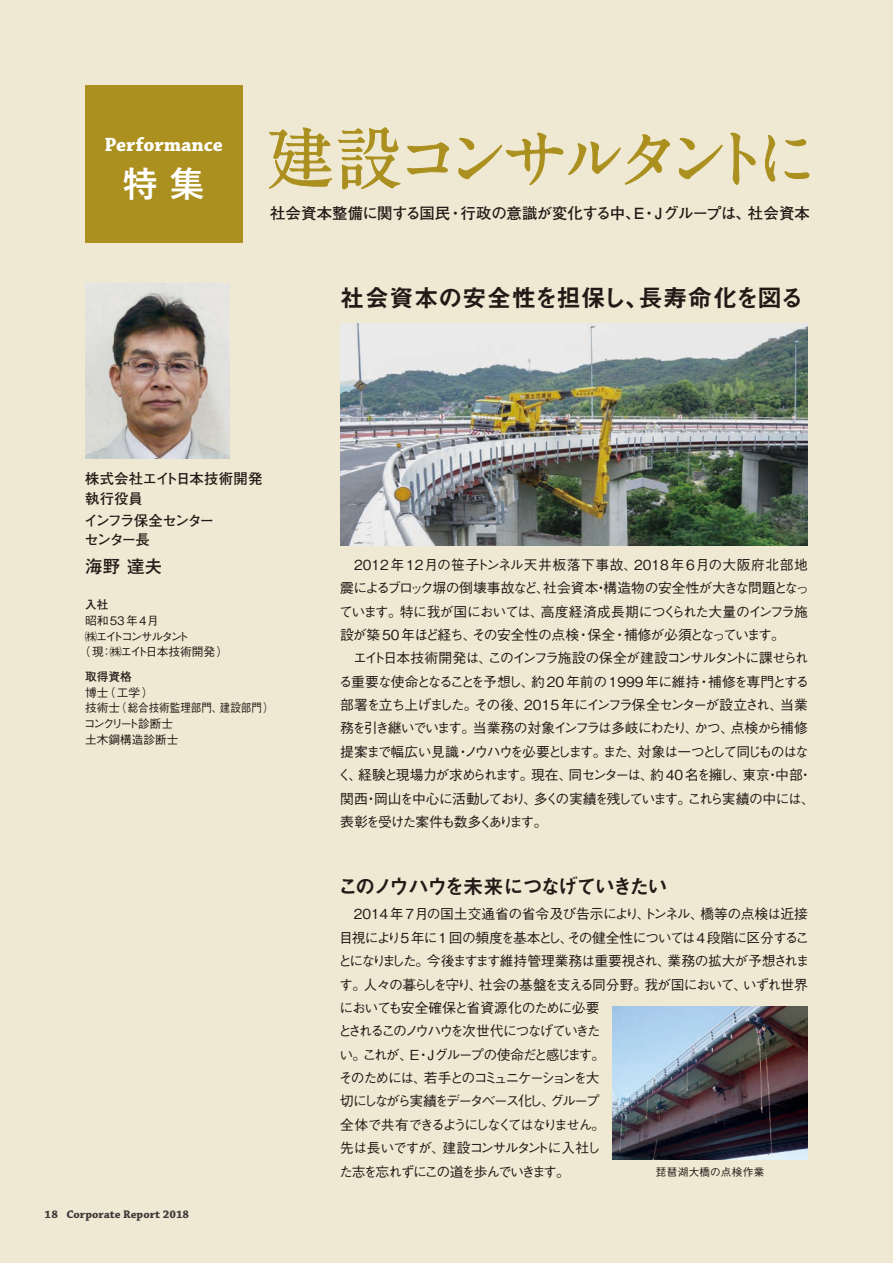
<style>
.page{position:relative;width:893px;height:1263px;background:#efe9d3}
.page>*{position:absolute;margin:0;border:0;box-sizing:border-box;transform-origin:0 0}
.t1{font:700 67.05px "A1 Mincho Std";letter-spacing:-.185em;color:#ab901f}
.t2{font:24.45px "Midashi Go Pro MB31";letter-spacing:.01em;color:#231916}
.t3{font:20.25px "Midashi Go Pro MB31";letter-spacing:-.085em;color:#231916}
.t4{font:700 20.25px "Chaparral Pro";color:#fff}
.t5{font:700 17.55px "Futo Go B101 Pr 6";color:#231916}
.t6{font:700 15.45px "Futo Go B101 Pr 6";letter-spacing:-.01em;color:#231916}
.t7{font:700 14.4px/19.2px "Futo Go B101 Pr 6";letter-spacing:.02em;color:#231916}
.t8{font:700 14.4px/19.2px "Futo Go B101 Pr 6";letter-spacing:-.135em;color:#231916}
.t9{font:500 13.8px/23.4px "Gothic BBB Pro";letter-spacing:-.095em;color:#231916}
.t10{font:500 11.7px/15.9px "Gothic BBB Pro";color:#231916}
.t11{font:700 11.7px "Chaparral Pro";color:#3f3b3a}
.t12{font:500 11.7px "Gothic BBB Pro";letter-spacing:-.04em;color:#231916}
.t13{font:500 11.7px "Gothic BBB Pro";letter-spacing:-.205em;color:#231916}
.t14{font:500 11.7px "Gothic BBB Pro";letter-spacing:.09em;color:#231916}
.t15{font:700 11.7px "Futo Go B101 Pr 6";color:#231916}
.t16{font:500 10.65px "Gothic BBB Pro";letter-spacing:.03em;color:#231916}
</style>
<div class="page">
<div style="left:85px;top:85px;width:157px;height:157px;background:#ab901f"></div>
<svg style="left:269px;top:128px;width:63px;height:61px"></svg>
<svg style="left:338px;top:127px;width:63px;height:62px"></svg>
<svg style="left:407px;top:142px;width:42px;height:33px"></svg>
<svg style="left:458px;top:133px;width:212px;height:52px"></svg>
<svg style="left:679px;top:138px;width:44px;height:41px"></svg>
<svg style="left:730px;top:133px;width:26px;height:52px"></svg>
<svg style="left:765px;top:135px;width:44px;height:47px"></svg>
<img style="left:340px;top:324px;width:468px;height:221px">
<img style="left:85px;top:284px;width:145px;height:174px">
<img style="left:612px;top:1007px;width:196px;height:153px">
<h1 class="t1" style="left:122px;top:104px;width:760px"><sub>特</sub> <sub>集</sub> 建設コンサルタントに　</h1>
<p class="t6" style="left:270px;top:201px;width:619px">社会資本整備に関する国民・行政の意識が変化する中、E・Jグループは、社会資本　　　　　</p>
<h3 class="t4" style="left:104px;top:132px;width:120px">Performance</h3>
<p class="t7" style="left:85px;top:469px;width:179px">株式会社エイト日本技術開発執行役員</p>
<p class="t8" style="left:84px;top:510px;width:132px">インフラ保全センターセンター長</p>
<p class="t5" style="left:85px;top:553px;width:79px">海野 達夫</p>
<p class="t15" style="left:85px;top:595px;width:25px">入社</p>
<p class="t14" style="left:85px;top:611px;width:86px">昭和53年4月　</p>
<p class="t13" style="left:85px;top:627px;width:106px">㈱エイトコンサルタント</p>
<p class="t12" style="left:79px;top:643px;width:151px">（現：㈱エイト日本技術開発）</p>
<p class="t15" style="left:85px;top:667px;width:48px">取得資格</p>
<p class="t10" style="left:84px;top:683px;width:191px">博士（工学）<br>技術士（総合技術監理部門、建設部門）コンクリート診断士<br>土木鋼構造診断士</p>
<p class="t11" style="left:45px;top:1207px;width:15px">18</p>
<p class="t11" style="left:67px;top:1207px;width:124px">Corporate Report 2018</p>
<h2 class="t2" style="left:340px;top:278px;width:466px">社会資本の安全性を担保し、長寿命化を図る</h2>
<p class="t9" style="left:338px;top:551px;width:479px">　2012年12月の笹子トンネル天井板落下事故、2018年6月の大阪府北部地震によるブロック塀の倒壊事故など、社会資本・構造物の安全性が大きな問題となっています。特に我が国においては、高度経済成長期につくられた大量のインフラ施設が築 50 年ほど経ち、その安全性の点検・保全・補修が必須となっています。<br>　エイト日本技術開発は、このインフラ施設の保全が建設コンサルタントに課せられる重要な使命となることを予想し、約 20 年前の 1999 年に維持・補修を専門とする部署を立ち上げました。その後、2015 年にインフラ保全センターが設立され、当業務を引き継いでいます。当業務の対象インフラは多岐にわたり、かつ、点検から補修提案まで幅広い見識・ノウハウを必要とします。また、対象は一つとして同じものはなく、経験と現場力が求められます。現在、同センターは、約 40 名を擁し、東京・中部・関西・岡山を中心に活動しており、多くの実績を残しています。これら実績の中には、表彰を受けた案件も数多くあります。</p>
<h3 class="t3" style="left:338px;top:870px;width:331px">このノウハウを未来につなげていきたい</h3>
<p class="t9" style="left:338px;top:901px;width:473px">　2014年7月の国土交通省の省令及び告示により、トンネル、橋等の点検は近接目視により5 年に1 回の頻度を基本とし、その健全性については4 段階に区分することになりました。今後ますます維持管理業務は重要視され、業務の拡大が予想されます。人々の暮らしを守り、社会の基盤を支える同分野。我が国において、いずれ世界においても安全確保と省資源化のために必要<br>とされるこのノウハウを次世代につなげていきた<br>い。これが、E・Jグループの使命だと感じます。<br>そのためには、若手とのコミュニケーションを大<br>切にしながら実績をデータベース化し、グループ<br>全体で共有できるようにしなくてはなりません。<br>先は長いですが、建設コンサルタントに入社し<br>た志を忘れずにこの道を歩んでいきます。</p>
<p class="t16" style="left:656px;top:1163px;width:110px">琵琶湖大橋の点検作業</p>
</div>
